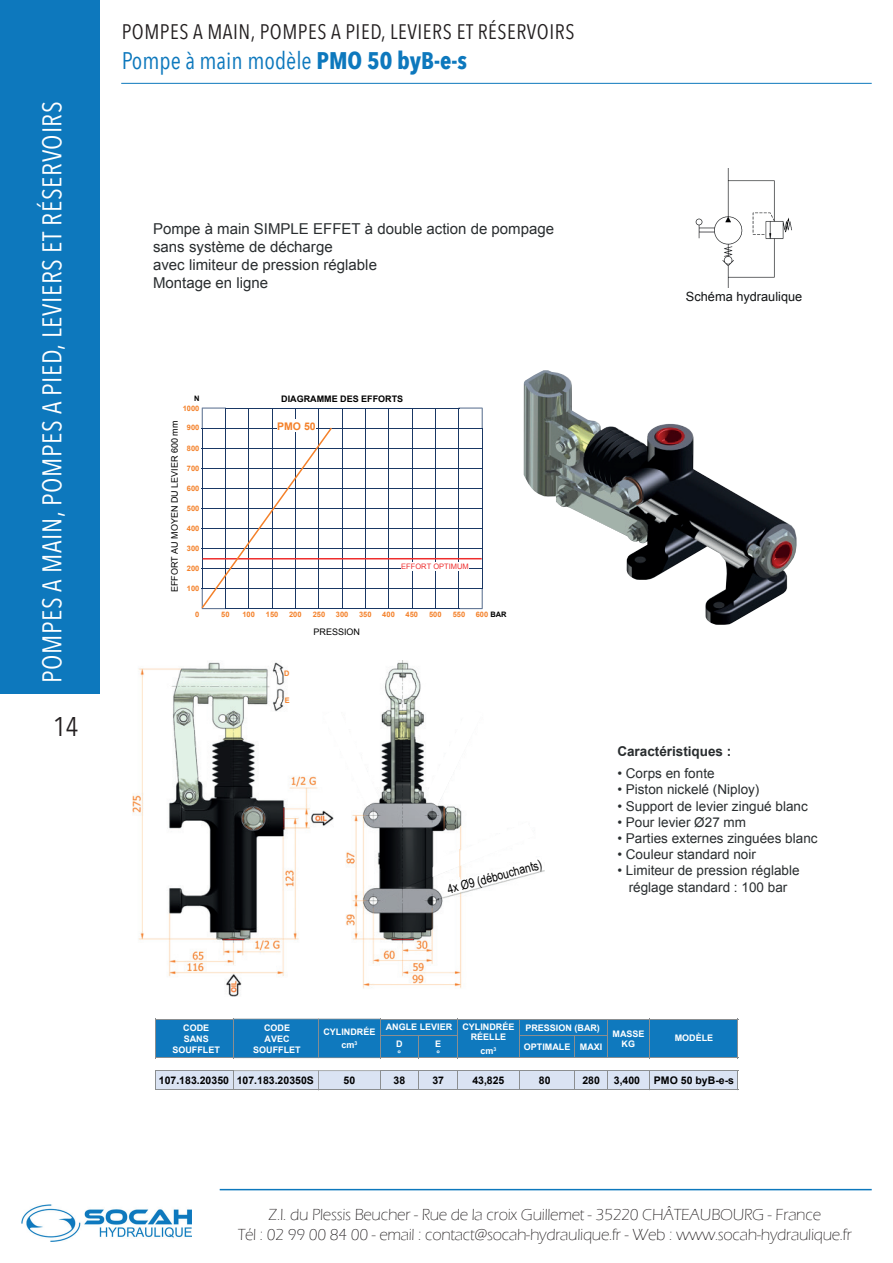
<style>
.page{position:relative;width:893px;height:1263px;background:#fff}
.page>*{position:absolute;margin:0;border:0;box-sizing:border-box;transform-origin:0 0}
.t1{font:27px "Avenir Next Condensed";letter-spacing:.025em;color:#fff}
.t2{font:27px "Avenir Next Condensed";color:#231f20}
.t3{font:24px "Avenir Next Condensed";color:#0d78bd}
.t4{font:21px "Avenir Next Condensed";letter-spacing:.025em;color:#231f20}
.t5{font:300 16.5px/19.8px "Eras ITC";letter-spacing:-.015em;color:#231f20;text-align:center}
.t6{font:15px/18px "Arial";color:#292d2f}
.t7{font:13.5px/16.2px "Arial";color:#292d2f;text-align:center}
.t8{font:700 13.5px "Arial";color:#292d2f}
.t9{font:12.75px "Arial";color:#111314}
.t10{font:12.75px "Arial Narrow";color:#000001}
.t11{font:700 10.5px "Arial";color:#000001}
.t12{font:700 10.5px "Arial";color:#f4812a}
.t13{font:700 9px/10.8px "Arial";color:#fff;text-align:center}
.t14{font:9px "Arial";color:#000001}
.t15{font:700 9px "Arial";color:#000001}
.t16{font:700 7.5px "Arial";color:#f4812a}
.t17{font:7.5px "Arial";color:#ee2d2d}
.t18{font:700 7.5px "Arial";color:#000001}
.s1{font-weight:700}
.s2{color:#000001}
</style>
<div class="page">
<div style="left:0;top:0;width:99px;height:693px;background:#0d78bd"></div>
<hr style="left:121px;top:83px;width:751px;height:1px;background:#0d78bd">
<hr style="left:220px;top:1189px;width:652px;height:1px;background:#0d78bd">
<img style="left:21px;top:1204px;width:170px;height:38px">
<div style="left:457px;top:1019px;width:62px;height:39px;background:#0f79be"></div>
<div style="left:519px;top:1019px;width:89px;height:17px;background:#0f79be"></div>
<div style="left:155px;top:1019px;width:78px;height:39px;background:#0f79be"></div>
<hr style="left:155px;top:1019px;width:78px;height:1px;background:#8b8e90">
<hr style="left:155px;top:1057px;width:78px;height:1px;background:#8b8e90">
<svg style="left:155px;top:1020px;width:1px;height:37px"></svg>
<div style="left:608px;top:1019px;width:41px;height:39px;background:#0f79be"></div>
<div style="left:519px;top:1036px;width:56px;height:22px;background:#0f79be"></div>
<div style="left:575px;top:1036px;width:33px;height:22px;background:#0f79be"></div>
<div style="left:458px;top:1071px;width:61px;height:18px;background:#dae3f3"></div>
<div style="left:608px;top:1071px;width:41px;height:18px;background:#dae3f3"></div>
<hr style="left:457px;top:1019px;width:63px;height:1px;background:#8b8e90">
<hr style="left:519px;top:1019px;width:56px;height:1px;background:#8b8e90">
<hr style="left:575px;top:1019px;width:33px;height:1px;background:#8b8e90">
<hr style="left:607px;top:1019px;width:43px;height:1px;background:#8b8e90">
<hr style="left:519px;top:1035px;width:56px;height:1px;background:#8b8e90">
<hr style="left:574px;top:1035px;width:34px;height:1px;background:#8b8e90">
<hr style="left:457px;top:1057px;width:63px;height:1px;background:#8b8e90">
<hr style="left:519px;top:1057px;width:56px;height:1px;background:#8b8e90">
<hr style="left:574px;top:1057px;width:34px;height:1px;background:#8b8e90">
<hr style="left:607px;top:1057px;width:43px;height:1px;background:#8b8e90">
<hr style="left:457px;top:1070px;width:63px;height:1px;background:#8b8e90">
<hr style="left:607px;top:1070px;width:43px;height:1px;background:#8b8e90">
<hr style="left:457px;top:1089px;width:63px;height:1px;background:#8b8e90">
<hr style="left:607px;top:1089px;width:43px;height:1px;background:#8b8e90">
<svg style="left:519px;top:1020px;width:1px;height:37px"></svg>
<svg style="left:574px;top:1036px;width:1px;height:21px"></svg>
<svg style="left:607px;top:1020px;width:1px;height:37px"></svg>
<svg style="left:519px;top:1070px;width:89px;height:20px;background:#cfd7e6"></svg>
<svg style="left:201px;top:408px;width:282px;height:202px"></svg>
<div style="left:401px;top:563px;width:68px;height:8px;background:#fff"></div>
<img style="left:132px;top:661px;width:330px;height:336px">
<svg style="left:175px;top:726px;width:22px;height:54px"></svg>
<img style="left:524px;top:370px;width:273px;height:255px">
<svg style="left:582px;top:495px;width:43px;height:38px"></svg>
<img style="left:695px;top:168px;width:97px;height:120px">
<svg style="left:377px;top:889px;width:25px;height:11px"></svg>
<div style="left:380px;top:1019px;width:39px;height:39px;background:#0f79be"></div>
<div style="left:419px;top:1019px;width:38px;height:39px;background:#0f79be"></div>
<hr style="left:380px;top:1019px;width:39px;height:1px;background:#8b8e90">
<hr style="left:419px;top:1019px;width:39px;height:1px;background:#8b8e90">
<hr style="left:380px;top:1057px;width:39px;height:1px;background:#8b8e90">
<hr style="left:419px;top:1057px;width:39px;height:1px;background:#8b8e90">
<svg style="left:233px;top:1019px;width:148px;height:39px;background:#1479bb"></svg>
<svg style="left:457px;top:1020px;width:1px;height:37px"></svg>
<svg style="left:155px;top:1070px;width:303px;height:20px;background:#d1d9e8"></svg>
<hr style="left:380px;top:1035px;width:77px;height:1px;background:#8b8e90">
<div style="left:649px;top:1019px;width:89px;height:39px;background:#0f79be"></div>
<hr style="left:649px;top:1019px;width:89px;height:1px;background:#8b8e90">
<hr style="left:649px;top:1057px;width:89px;height:1px;background:#8b8e90">
<svg style="left:737px;top:1020px;width:1px;height:37px"></svg>
<svg style="left:649px;top:1020px;width:1px;height:37px"></svg>
<svg style="left:649px;top:1070px;width:89px;height:20px;background:#d0d8e7"></svg>
<svg style="left:323px;top:707px;width:56px;height:105px"></svg>
<svg style="left:428px;top:709px;width:34px;height:102px"></svg>
<svg style="left:433px;top:822px;width:112px;height:73px"></svg>
<svg style="left:785px;top:217px;width:4px;height:16px"></svg>
<svg style="left:277px;top:697px;width:12px;height:6px"></svg>
<svg style="left:277px;top:671px;width:12px;height:9px"></svg>
<h1 class="t1" style="left:29px;top:683px;width:584px;rotate:-90deg">POMPES A MAIN, POMPES A PIED, LEVIERS ET RÉSERVOIRS</h1>
<h1 class="t2" style="left:53px;top:703px;width:27px">14</h1>
<h3 class="t4" style="left:122px;top:14px;width:454px">POMPES A MAIN, POMPES A PIED, LEVIERS ET RÉSERVOIRS</h3>
<h2 class="t3" style="left:122px;top:40px;width:347px">Pompe à main modèle <span class="s1">PMO 50 byB-e-s</span></h2>
<p class="t6" style="left:153px;top:220px;width:403px">Pompe à main SIMPLE EFFET à double action de pompage sans système de décharge<br>avec limiteur de pression réglable<br>Montage en ligne</p>
<p class="t18" style="left:194px;top:394px;width:7px">N</p>
<p class="t15" style="left:281px;top:393px;width:124px">DIAGRAMME DES EFFORTS</p>
<p class="t16" style="left:183px;top:403px;width:18px">1000</p>
<p class="t16" style="left:187px;top:423px;width:14px">900</p>
<p class="t16" style="left:187px;top:443px;width:14px">800</p>
<p class="t16" style="left:187px;top:463px;width:14px">700</p>
<p class="t16" style="left:187px;top:483px;width:14px">600</p>
<p class="t16" style="left:187px;top:503px;width:14px">500</p>
<p class="t16" style="left:187px;top:523px;width:14px">400</p>
<p class="t16" style="left:187px;top:544px;width:14px">300</p>
<p class="t16" style="left:187px;top:563px;width:14px">200</p>
<p class="t16" style="left:187px;top:583px;width:14px">100</p>
<p class="t16" style="left:195px;top:609px;width:6px">0</p>
<p class="t16" style="left:221px;top:609px;width:10px">50</p>
<p class="t16" style="left:242px;top:609px;width:14px">100</p>
<p class="t16" style="left:266px;top:609px;width:14px">150</p>
<p class="t16" style="left:289px;top:609px;width:14px">200</p>
<p class="t16" style="left:313px;top:609px;width:14px">250</p>
<p class="t16" style="left:336px;top:609px;width:14px">300</p>
<p class="t16" style="left:359px;top:609px;width:14px">350</p>
<p class="t16" style="left:382px;top:609px;width:14px">400</p>
<p class="t16" style="left:406px;top:609px;width:14px">450</p>
<p class="t16" style="left:429px;top:609px;width:14px">500</p>
<p class="t16" style="left:453px;top:609px;width:14px">550</p>
<p class="t16" style="left:476px;top:609px;width:32px">600 <span class="s2">BAR</span></p>
<p class="t14" style="left:169px;top:592px;width:173px;rotate:-90deg">EFFORT AU MOYEN DU LEVIER 600 mm</p>
<p class="t12" style="left:277px;top:419px;width:40px">PMO 50</p>
<p class="t17" style="left:401px;top:562px;width:69px">EFFORT OPTIMUM</p>
<p class="t14" style="left:313px;top:625px;width:48px">PRESSION</p>
<p class="t10" style="left:445px;top:880px;width:99px;rotate:-15deg">4x Ø9 (débouchants)</p>
<p class="t9" style="left:686px;top:288px;width:118px">Schéma hydraulique</p>
<p class="t8" style="left:617px;top:742px;width:116px">Caractéristiques :</p>
<p class="t7" style="left:617px;top:765px;width:99px">• Corps en fonte</p>
<p class="t7" style="left:617px;top:782px;width:144px">• Piston nickelé (Niploy)</p>
<p class="t7" style="left:617px;top:798px;width:192px">• Support de levier zingué blanc</p>
<p class="t7" style="left:617px;top:814px;width:130px">• Pour levier Ø27 mm</p>
<p class="t7" style="left:617px;top:830px;width:202px">• Parties externes zinguées blanc</p>
<p class="t7" style="left:617px;top:846px;width:140px">• Couleur standard noir</p>
<p class="t7" style="left:617px;top:863px;width:184px">• Limiteur de pression réglable réglage standard : 100 bar</p>
<p class="t13" style="left:323px;top:1026px;width:54px;line-height:13px">CYLINDRÉE cm<sup>3</sup></p>
<p class="t13" style="left:462px;top:1022px;width:54px;line-height:10.4px">CYLINDRÉE<br>RÉELLE</p>
<p class="t13" style="left:480px;top:1045px;width:17px">cm<sup>3</sup></p>
<p class="t13" style="left:386px;top:1022px;width:68px">ANGLE LEVIER</p>
<p class="t13" style="left:525px;top:1023px;width:76px">PRESSION (BAR)</p>
<p class="t13" style="left:172px;top:1023px;width:49px">CODE<br>SANS<br>SOUFFLET</p>
<p class="t13" style="left:253px;top:1023px;width:49px">CODE<br>AVEC<br>SOUFFLET</p>
<p class="t11" style="left:159px;top:1073px;width:157px">107.183.20350 107.183.20350S</p>
<p class="t11" style="left:344px;top:1073px;width:13px">50</p>
<p class="t11" style="left:472px;top:1073px;width:34px">43,825</p>
<p class="t11" style="left:539px;top:1073px;width:13px">80</p>
<p class="t11" style="left:582px;top:1073px;width:19px">280</p>
<p class="t11" style="left:614px;top:1073px;width:28px">3,400</p>
<p class="t13" style="left:612px;top:1028px;width:33px;line-height:10.4px">MASSE<br>KG</p>
<p class="t13" style="left:396px;top:1039px;width:8px">D</p>
<p class="t13" style="left:524px;top:1042px;width:80px">OPTIMALE MAXI</p>
<p class="t13" style="left:398px;top:1049px;width:5px">°</p>
<p class="t13" style="left:435px;top:1039px;width:8px;line-height:10.4px;text-align:left">E °</p>
<p class="t11" style="left:394px;top:1073px;width:13px">38</p>
<p class="t11" style="left:432px;top:1073px;width:13px">37</p>
<p class="t13" style="left:675px;top:1032px;width:40px">MODÈLE</p>
<p class="t11" style="left:654px;top:1073px;width:82px">PMO 50 byB-e-s</p>
<p class="t5" style="left:238px;top:1205px;width:616px">Z.I. du Plessis Beucher - Rue de la croix Guillemet - 35220 CHÂTEAUBOURG - France<br>Tél : 02 99 00 84 00 - email : contact@socah-hydraulique.fr - Web : www.socah-hydraulique.fr</p>
</div>
